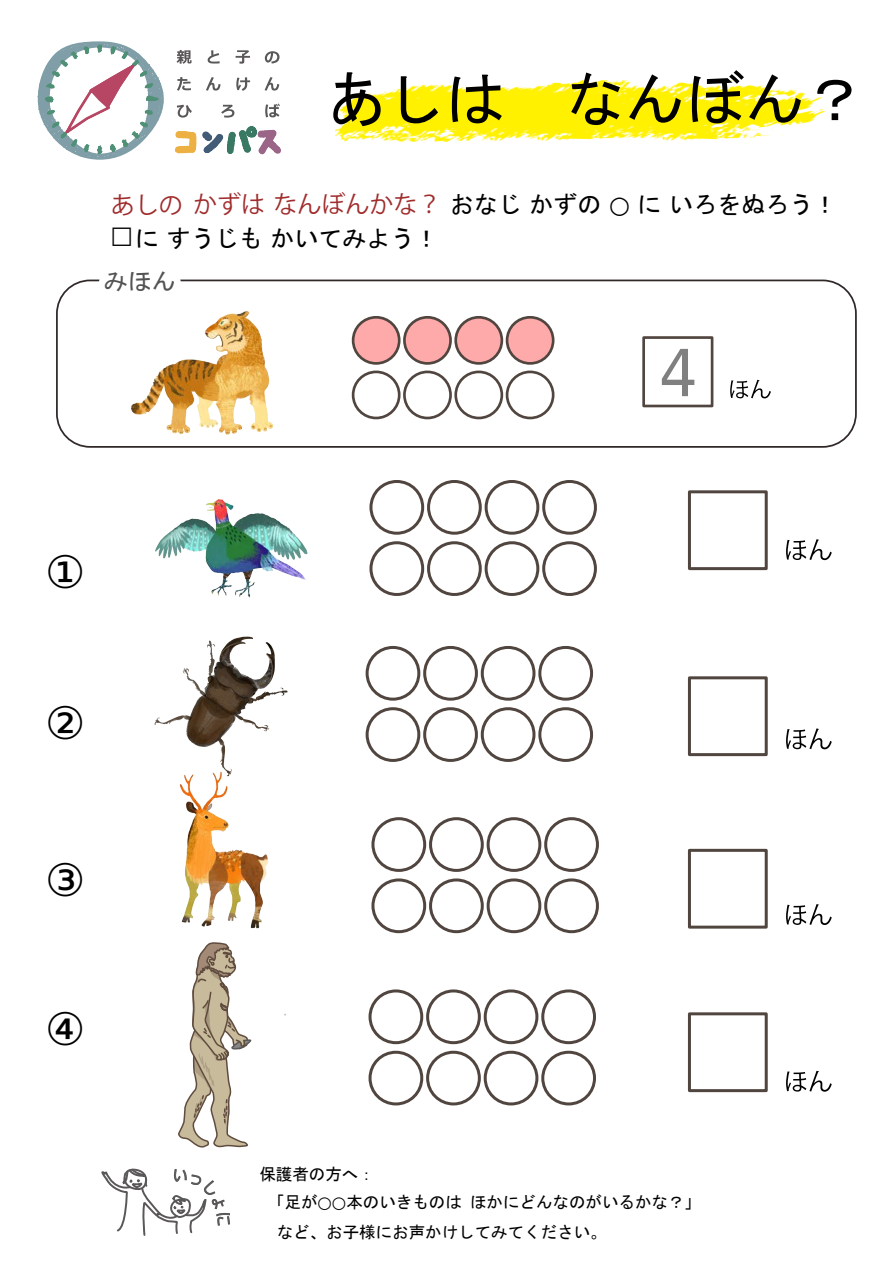
<style>
.page{position:relative;width:893px;height:1263px;background:#fff}
.page>*{position:absolute;margin:0;border:0;box-sizing:border-box;transform-origin:0 0}
.t1{font:64.8px "DejaVu Sans";color:#808080;scale:.94 1}
.t2{font:60px "MS Gothic";color:#000}
.t3{font:45px "DejaVu Sans";color:#000}
.t4{font:24.15px "MS Gothic";color:#333}
.t5{font:24px "MS Gothic";color:#000}
.t6{font:16.5px/29.7px "MS Gothic";color:#000}
.s1{font-family:"Cairo Font 2 1 90 ms RKSJ H";color:#a02c2c}
.s2{font-family:"DejaVu Sans"}
</style>
<div class="page">
<img style="left:336px;top:80px;width:490px;height:62px">
<div style="left:369px;top:480px;width:55px;height:55px;border:3px solid #51453f;border-radius:50%"></div>
<div style="left:427px;top:480px;width:55px;height:55px;border:3px solid #51453f;border-radius:50%"></div>
<div style="left:485px;top:480px;width:54px;height:55px;border:3px solid #51453f;border-radius:50%"></div>
<div style="left:542px;top:480px;width:55px;height:55px;border:3px solid #51453f;border-radius:50%"></div>
<div style="left:369px;top:541px;width:55px;height:55px;border:3px solid #51453f;border-radius:50%"></div>
<div style="left:427px;top:541px;width:55px;height:55px;border:3px solid #51453f;border-radius:50%"></div>
<div style="left:485px;top:541px;width:54px;height:55px;border:3px solid #51453f;border-radius:50%"></div>
<div style="left:542px;top:541px;width:55px;height:55px;border:3px solid #51453f;border-radius:50%"></div>
<div style="left:366px;top:646px;width:54px;height:55px;border:3px solid #51453f;border-radius:50%"></div>
<div style="left:423px;top:646px;width:55px;height:55px;border:3px solid #51453f;border-radius:50%"></div>
<div style="left:481px;top:646px;width:54px;height:55px;border:3px solid #51453f;border-radius:50%"></div>
<div style="left:538px;top:646px;width:55px;height:55px;border:3px solid #51453f;border-radius:50%"></div>
<div style="left:366px;top:707px;width:54px;height:55px;border:3px solid #51453f;border-radius:50%"></div>
<div style="left:423px;top:707px;width:55px;height:55px;border:3px solid #51453f;border-radius:50%"></div>
<div style="left:481px;top:707px;width:54px;height:55px;border:3px solid #51453f;border-radius:50%"></div>
<div style="left:538px;top:707px;width:55px;height:55px;border:3px solid #51453f;border-radius:50%"></div>
<div style="left:371px;top:817px;width:55px;height:55px;border:3px solid #51453f;border-radius:50%"></div>
<div style="left:429px;top:817px;width:55px;height:55px;border:3px solid #51453f;border-radius:50%"></div>
<div style="left:487px;top:817px;width:54px;height:55px;border:3px solid #51453f;border-radius:50%"></div>
<div style="left:544px;top:817px;width:55px;height:55px;border:3px solid #51453f;border-radius:50%"></div>
<div style="left:371px;top:878px;width:55px;height:55px;border:3px solid #51453f;border-radius:50%"></div>
<div style="left:429px;top:878px;width:55px;height:55px;border:3px solid #51453f;border-radius:50%"></div>
<div style="left:487px;top:878px;width:54px;height:55px;border:3px solid #51453f;border-radius:50%"></div>
<div style="left:544px;top:878px;width:55px;height:55px;border:3px solid #51453f;border-radius:50%"></div>
<div style="left:369px;top:989px;width:54px;height:55px;border:3px solid #51453f;border-radius:50%"></div>
<div style="left:426px;top:989px;width:55px;height:55px;border:3px solid #51453f;border-radius:50%"></div>
<div style="left:484px;top:989px;width:54px;height:55px;border:3px solid #51453f;border-radius:50%"></div>
<div style="left:541px;top:989px;width:55px;height:55px;border:3px solid #51453f;border-radius:50%"></div>
<div style="left:369px;top:1051px;width:54px;height:54px;border:3px solid #51453f;border-radius:50%"></div>
<div style="left:426px;top:1051px;width:55px;height:54px;border:3px solid #51453f;border-radius:50%"></div>
<div style="left:484px;top:1051px;width:54px;height:54px;border:3px solid #51453f;border-radius:50%"></div>
<div style="left:541px;top:1051px;width:55px;height:54px;border:3px solid #51453f;border-radius:50%"></div>
<div style="left:688px;top:490px;width:80px;height:80px;background:#fff;border:3px solid #51453f"></div>
<div style="left:688px;top:676px;width:80px;height:80px;background:#fff;border:3px solid #51453f"></div>
<div style="left:688px;top:849px;width:80px;height:80px;background:#fff;border:3px solid #51453f"></div>
<div style="left:688px;top:1012px;width:80px;height:80px;background:#fff;border:3px solid #51453f"></div>
<svg style="left:786px;top:539px;width:46px;height:21px"></svg>
<svg style="left:786px;top:728px;width:46px;height:21px"></svg>
<svg style="left:786px;top:904px;width:46px;height:21px"></svg>
<svg style="left:786px;top:1071px;width:46px;height:21px"></svg>
<div style="left:56px;top:280px;width:801px;height:168px;border:2px solid #0b0000;border-radius:33px"></div>
<div style="left:353px;top:317px;width:46px;height:46px;background:#faa;border-radius:50%"></div>
<div style="left:352px;top:316px;width:49px;height:49px;border:3px solid #51453f;border-radius:50%"></div>
<div style="left:404px;top:317px;width:46px;height:46px;background:#faa;border-radius:50%"></div>
<div style="left:403px;top:316px;width:49px;height:49px;border:3px solid #51453f;border-radius:50%"></div>
<div style="left:456px;top:317px;width:46px;height:46px;background:#faa;border-radius:50%"></div>
<div style="left:454px;top:316px;width:49px;height:49px;border:3px solid #51453f;border-radius:50%"></div>
<div style="left:507px;top:317px;width:46px;height:46px;background:#faa;border-radius:50%"></div>
<div style="left:506px;top:316px;width:48px;height:49px;border:3px solid #51453f;border-radius:50%"></div>
<div style="left:352px;top:371px;width:49px;height:48px;border:3px solid #51453f;border-radius:50%"></div>
<div style="left:403px;top:371px;width:49px;height:48px;border:3px solid #51453f;border-radius:50%"></div>
<div style="left:454px;top:371px;width:49px;height:48px;border:3px solid #51453f;border-radius:50%"></div>
<div style="left:506px;top:371px;width:48px;height:48px;border:3px solid #51453f;border-radius:50%"></div>
<div style="left:642px;top:336px;width:71px;height:71px;background:#fff;border:3px solid #51453f"></div>
<svg style="left:730px;top:380px;width:41px;height:18px"></svg>
<div style="left:99px;top:270px;width:82px;height:27px;background:#fff;border-radius:13px"></div>
<img style="left:131px;top:310px;width:143px;height:125px">
<svg style="left:175px;top:125px;width:106px;height:30px"></svg>
<svg style="left:177px;top:50px;width:15px;height:14px"></svg>
<svg style="left:208px;top:50px;width:12px;height:14px"></svg>
<svg style="left:236px;top:50px;width:14px;height:14px"></svg>
<svg style="left:265px;top:51px;width:14px;height:12px"></svg>
<svg style="left:177px;top:77px;width:14px;height:14px"></svg>
<svg style="left:206px;top:77px;width:15px;height:14px"></svg>
<svg style="left:236px;top:77px;width:14px;height:14px"></svg>
<svg style="left:265px;top:77px;width:14px;height:14px"></svg>
<svg style="left:177px;top:105px;width:15px;height:13px"></svg>
<svg style="left:221px;top:105px;width:13px;height:13px"></svg>
<svg style="left:265px;top:104px;width:15px;height:13px"></svg>
<svg style="left:37px;top:41px;width:127px;height:119px"></svg>
<img style="left:183px;top:798px;width:86px;height:131px">
<img style="left:155px;top:499px;width:153px;height:99px">
<img style="left:154px;top:636px;width:134px;height:162px">
<svg style="left:178px;top:917px;width:75px;height:231px"></svg>
<svg style="left:101px;top:1168px;width:129px;height:68px"></svg>
<h2 class="t2" style="left:325px;top:69px;width:541px">あしは　なんぼん？</h2>
<h3 class="t5" style="left:111px;top:192px;width:728px"><span class="s1">あしのかずはなんぼんかな？</span>おなじかずの <span class="s2">○</span> にいろをぬろう！</h3>
<h3 class="t5" style="left:111px;top:226px;width:329px"><span class="s2">□</span>にすうじもかいてみよう！</h3>
<h3 class="t4" style="left:103px;top:269px;width:74px">みほん</h3>
<h1 class="t1" style="left:659px;top:316px;width:43px">4</h1>
<h3 class="t3" style="left:45px;top:533px;width:42px">①</h3>
<h3 class="t3" style="left:45px;top:683px;width:42px">②</h3>
<h3 class="t3" style="left:45px;top:840px;width:42px">③</h3>
<h3 class="t3" style="left:45px;top:989px;width:42px">④</h3>
<p class="t6" style="left:259px;top:1159px;width:117px">保護者の方へ：</p>
<p class="t6" style="left:277px;top:1187px;width:426px;text-indent:-9px">「足が<span class="s2">○○</span>本のいきものは ほかにどんなのがいるかな？」など、お子様にお声かけしてみてください。</p>
</div>
